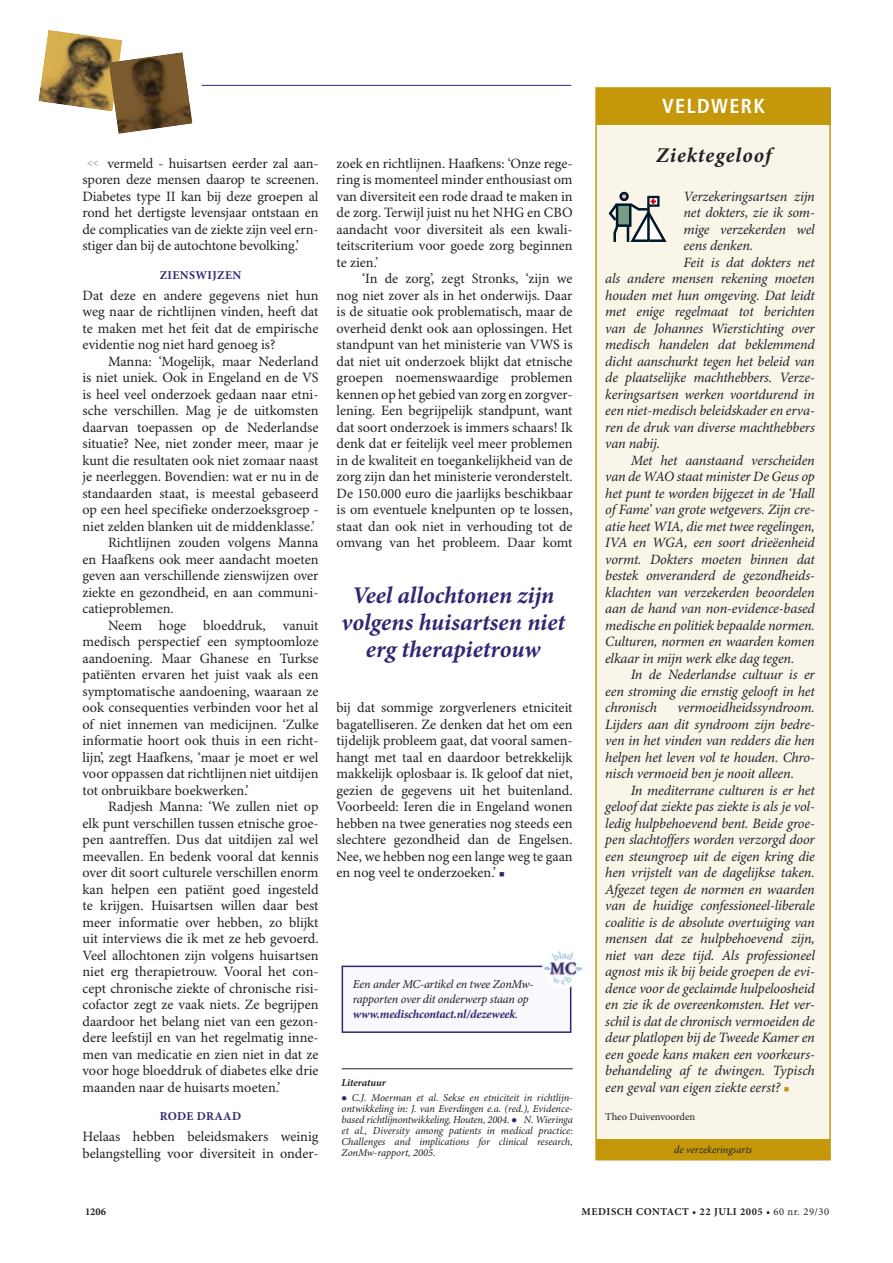
<style>
.page{position:relative;width:893px;height:1263px;background:#fff}
.page>*{position:absolute;margin:0;border:0;box-sizing:border-box;transform-origin:0 0}
.Q{font:italic 700 24px/27px "Minion Pro";letter-spacing:-.005em;color:#2f2772;text-align:center}
.RK{font:italic 700 21px "Minion Pro";letter-spacing:.045em;color:#212125}
.rubriekskop{font:700 condensed 20.25px "Frutiger";letter-spacing:.065em;color:#fff}
.T{font:14.25px/16.5px "Minion Pro";letter-spacing:-.005em;color:#212125;text-align:justify}
.TC{font:italic 14.25px/16.5px "Minion Pro";letter-spacing:-.01em;color:#212125;text-align:justify}
.t2{font:14.25px/16.5px "Minion Pro";color:#212125;text-align:justify}
._6{font:italic 12.15px/15px "Minion Pro";letter-spacing:-.02em;color:#212125}
._5{font:700 12px "Minion Pro";letter-spacing:.03em;color:#2f2772}
._8C{font:italic 10.5px/10.9px "Minion Pro";letter-spacing:-.01em;color:#212125;text-align:justify}
.t1{font:700 10.5px "Minion Pro";letter-spacing:.05em;color:#212125}
.X{font:italic 10.5px "Minion Pro";color:#212125}
.X-2{font:10.5px "Minion Pro";color:#212125}
._8{font:italic 700 10.5px "Minion Pro";letter-spacing:-.005em;color:#212125}
.Normaal{font:10.5px "Minion Pro";color:#7f7f83}
.s1{color:#2f2772}
.s2{font-weight:700;color:#2f2772}
.s3{color:#c5980c}
.s4{font-weight:400}
</style>
<div class="page">
<hr style="left:202px;top:85px;width:369px;height:1px;background:#2f2772">
<img style="left:38px;top:30px;width:84px;height:81px">
<img style="left:108px;top:52px;width:85px;height:82px">
<div style="left:596px;top:88px;width:234px;height:1072px;background:#faf5e9"></div>
<div style="left:595px;top:87px;width:236px;height:1073px;border:2px solid #c5980c"></div>
<svg style="left:608px;top:191px;width:59px;height:51px"></svg>
<hr style="left:647px;top:206px;width:3px;height:35px;background:#001828">
<div style="left:597px;top:88px;width:234px;height:36px;background:#c5980c"></div>
<div style="left:597px;top:1140px;width:232px;height:19px;background:#c5980c"></div>
<div style="left:596px;top:1139px;width:234px;height:21px;border:2px solid #c5980c"></div>
<hr style="left:342px;top:1068px;width:231px;height:1px;background:#212125">
<div style="left:342px;top:966px;width:229px;height:66px;background:#f7f9fd"></div>
<div style="left:342px;top:965px;width:229px;height:68px;border:2px solid #2f2772"></div>
<div style="left:542px;top:946px;width:42px;height:42px;background:#fff;border-radius:50%"></div>
<img style="left:543px;top:951px;width:40px;height:34px">
<p class="T" style="left:82px;top:155px;width:238px;text-indent:25px">vermeld - huisartsen eerder zal aan&shy;sporen deze mensen daarop te screenen.<br>Diabetes type II kan bij deze groepen al rond het dertigste levensjaar ontstaan en de complicaties van de ziekte zijn veel ern&shy;stiger dan bij de autochtone bevolking.’</p>
<p class="_5" style="left:160px;top:268px;width:83px">ZIENSWIJZEN</p>
<p class="t2" style="left:82px;top:287px;width:238px">Dat deze en andere gegevens niet hun weg naar de richtlijnen vinden, heeft dat te maken met het feit dat de empirische evidentie nog niet hard genoeg is?</p>
<p class="T" style="left:82px;top:353px;width:238px;text-indent:26px">Manna: ‘Mogelijk, maar Nederland is niet uniek. Ook in Engeland en de VS is heel veel onderzoek gedaan naar etni&shy;sche verschillen. Mag je de uitkomsten daarvan toepassen op de Nederlandse situatie? Nee, niet zonder meer, maar je kunt die resultaten ook niet zomaar naast je neerleggen. Bovendien: wat er nu in de standaarden staat, is meestal gebaseerd op een heel specifieke onderzoeksgroep - niet zelden blanken uit de middenklasse.’</p>
<p class="T" style="left:82px;top:535px;width:238px;text-indent:26px">Richtlijnen zouden volgens Manna en Haafkens ook meer aandacht moeten geven aan verschillende zienswijzen over ziekte en gezondheid, en aan communi&shy;catieproblemen.</p>
<p class="T" style="left:82px;top:617px;width:238px;text-indent:26px">Neem hoge bloeddruk, vanuit medisch perspectief een symptoomloze aandoening. Maar Ghanese en Turkse patiënten ervaren het juist vaak als een symptomatische aandoening, waaraan ze ook consequenties verbinden voor het al of niet innemen van medicijnen. ‘Zulke informatie hoort ook thuis in een richt&shy;lijn’, zegt Haafkens, ‘maar je moet er wel voor oppassen dat richtlijnen niet uitdijen tot onbruikbare boekwerken.’</p>
<p class="T" style="left:82px;top:799px;width:238px;text-indent:26px">Radjesh Manna: ‘We zullen niet op elk punt verschillen tussen etnische groe&shy;pen aantreffen. Dus dat uitdijen zal wel meevallen. En bedenk vooral dat kennis over dit soort culturele verschillen enorm kan helpen een patiënt goed ingesteld te krijgen. Huisartsen willen daar best meer informatie over hebben, zo blijkt uit interviews die ik met ze heb gevoerd.<br>Veel allochtonen zijn volgens huisartsen niet erg therapietrouw. Vooral het con&shy;cept chronische ziekte of chronische risi&shy;cofactor zegt ze vaak niets. Ze begrijpen daardoor het belang niet van een gezon&shy;dere leefstijl en van het regelmatig inne&shy;men van medicatie en zien niet in dat ze voor hoge bloeddruk of diabetes elke drie maanden naar de huisarts moeten.’</p>
<p class="_5" style="left:160px;top:1109px;width:83px">RODE DRAAD</p>
<p class="t2" style="left:82px;top:1129px;width:238px">Helaas hebben beleidsmakers weinig belangstelling voor diversiteit in onder-</p>
<p class="Normaal" style="left:87px;top:156px;width:13px">&lt;&lt;</p>
<p class="t2" style="left:337px;top:155px;width:238px">zoek en richtlijnen. Haafkens: ‘Onze rege&shy;ring is momenteel minder enthousiast om van diversiteit een rode draad te maken in de zorg. Terwijl juist nu het NHG en CBO aandacht voor diversiteit als een kwali&shy;teitscriterium voor goede zorg beginnen te zien.’</p>
<p class="T" style="left:337px;top:271px;width:238px;text-indent:26px">‘In de zorg’, zegt Stronks, ‘zijn we nog niet zover als in het onderwijs. Daar is de situatie ook problematisch, maar de overheid denkt ook aan oplossingen. Het standpunt van het ministerie van VWS is dat niet uit onderzoek blijkt dat etnische groepen noemenswaardige problemen kennen op het gebied van zorg en zorgver&shy;lening. Een begrijpelijk standpunt, want dat soort onderzoek is immers schaars! Ik denk dat er feitelijk veel meer problemen in de kwaliteit en toegankelijkheid van de zorg zijn dan het ministerie veronderstelt.<br>De 150.000 euro die jaarlijks beschikbaar is om eventuele knelpunten op te lossen, staat dan ook niet in verhouding tot de omvang van het probleem. Daar komt</p>
<p class="Q" style="left:341px;top:583px;width:226px">Veel allochtonen zijn volgens huisartsen niet erg therapietrouw</p>
<p class="T" style="left:337px;top:700px;width:238px">bij dat sommige zorgverleners etniciteit bagatelliseren. Ze denken dat het om een tijdelijk probleem gaat, dat vooral samen&shy;hangt met taal en daardoor betrekkelijk makkelijk oplosbaar is. Ik geloof dat niet, gezien de gegevens uit het buitenland.<br>Voorbeeld: Ieren die in Engeland wonen hebben na twee generaties nog steeds een slechtere gezondheid dan de Engelsen.<br>Nee, we hebben nog een lange weg te gaan en nog veel te onderzoeken.’ <span class="s1">■</span></p>
<p class="_6" style="left:353px;top:977px;width:182px">Een ander MC-artikel en twee ZonMw&shy;rapporten over dit onderwerp staan op <span class="s2">www.medischcontact.nl/dezeweek</span>.</p>
<p class="_8" style="left:342px;top:1076px;width:46px">Literatuur</p>
<p class="_8C" style="left:342px;top:1093px;width:233px"><span class="s1">●</span> C.J. Moerman et al. Sekse en etniciteit in richtlijn&shy;ontwikkeling in: J. van Everdingen e.a. (red.), Evidence&shy;based richtlijnontwikkeling, Houten, 2004. <span class="s1">●</span> N. Wieringa et al., Diversity among patients in medical practice:<br>Challenges and implications for clinical research, ZonMw-rapport, 2005.</p>
<p class="rubriekskop" style="left:662px;top:94px;width:104px">VELDWERK</p>
<p class="RK" style="left:656px;top:143px;width:117px">Ziektegeloof</p>
<p class="TC" style="left:683px;top:188px;width:133px">Verzekeringsartsen zijn net dokters, zie ik som&shy;mige verzekerden wel eens denken.</p>
<p class="TC" style="left:605px;top:254px;width:211px;text-indent:78px">Feit is dat dokters net als andere mensen rekening moeten houden met hun omgeving. Dat leidt met enige regelmaat tot berichten van de Johannes Wierstichting over medisch handelen dat beklemmend dicht aanschurkt tegen het beleid van de plaatselijke machthebbers. Verze&shy;keringsartsen werken voortdurend in een niet-medisch beleidskader en erva&shy;ren de druk van diverse machthebbers van nabij.</p>
<p class="TC" style="left:605px;top:452px;width:211px;text-indent:26px">Met het aanstaand verscheiden van de WAO staat minister De Geus op het punt te worden bijgezet in de ‘Hall of Fame’ van grote wetgevers. Zijn cre&shy;atie heet WIA, die met twee regelingen, IVA en WGA, een soort drieëenheid vormt. Dokters moeten binnen dat bestek onveranderd de gezondheids&shy;klachten van verzekerden beoordelen aan de hand van non-evidence-based medische en politiek bepaalde normen.<br>Culturen, normen en waarden komen elkaar in mijn werk elke dag tegen.</p>
<p class="TC" style="left:605px;top:667px;width:211px;text-indent:26px">In de Nederlandse cultuur is er een stroming die ernstig gelooft in het chronisch</p>
<p class="TC" style="left:605px;top:700px;width:211px;text-indent:72px">vermoeidheidssyndroom.<br>Lijders aan dit syndroom zijn bedre&shy;ven in het vinden van redders die hen helpen het leven vol te houden. Chro&shy;nisch vermoeid ben je nooit alleen.</p>
<p class="TC" style="left:605px;top:782px;width:211px;text-indent:26px">In mediterrane culturen is er het geloof dat ziekte pas ziekte is als je vol&shy;ledig hulpbehoevend bent. Beide groe&shy;pen slachtoffers worden verzorgd door een steungroep uit de eigen kring die hen vrijstelt van de dagelijkse taken.<br>Afgezet tegen de normen en waarden van de huidige confessioneel-liberale coalitie is de absolute overtuiging van mensen dat ze hulpbehoevend zijn, niet van deze tijd. Als professioneel agnost mis ik bij beide groepen de evi&shy;dence voor de geclaimde hulpeloosheid en zie ik de overeenkomsten. Het ver&shy;schil is dat de chronisch vermoeiden de deur platlopen bij de Tweede Kamer en een goede kans maken een voorkeurs&shy;behandeling af te dwingen. Typisch een geval van eigen ziekte eerst? <span class="s3">■</span></p>
<p class="X-2" style="left:605px;top:1110px;width:92px">Theo Duivenvoorden</p>
<p class="X" style="left:674px;top:1143px;width:79px">de verzekeringsarts</p>
<p class="t1" style="left:85px;top:1205px;width:22px">1206</p>
<p class="t1" style="left:582px;top:1205px;width:249px">MEDISCH CONTACT • 22 JULI 2005 • <span class="s4">60 nr. 29/30</span></p>
</div>
